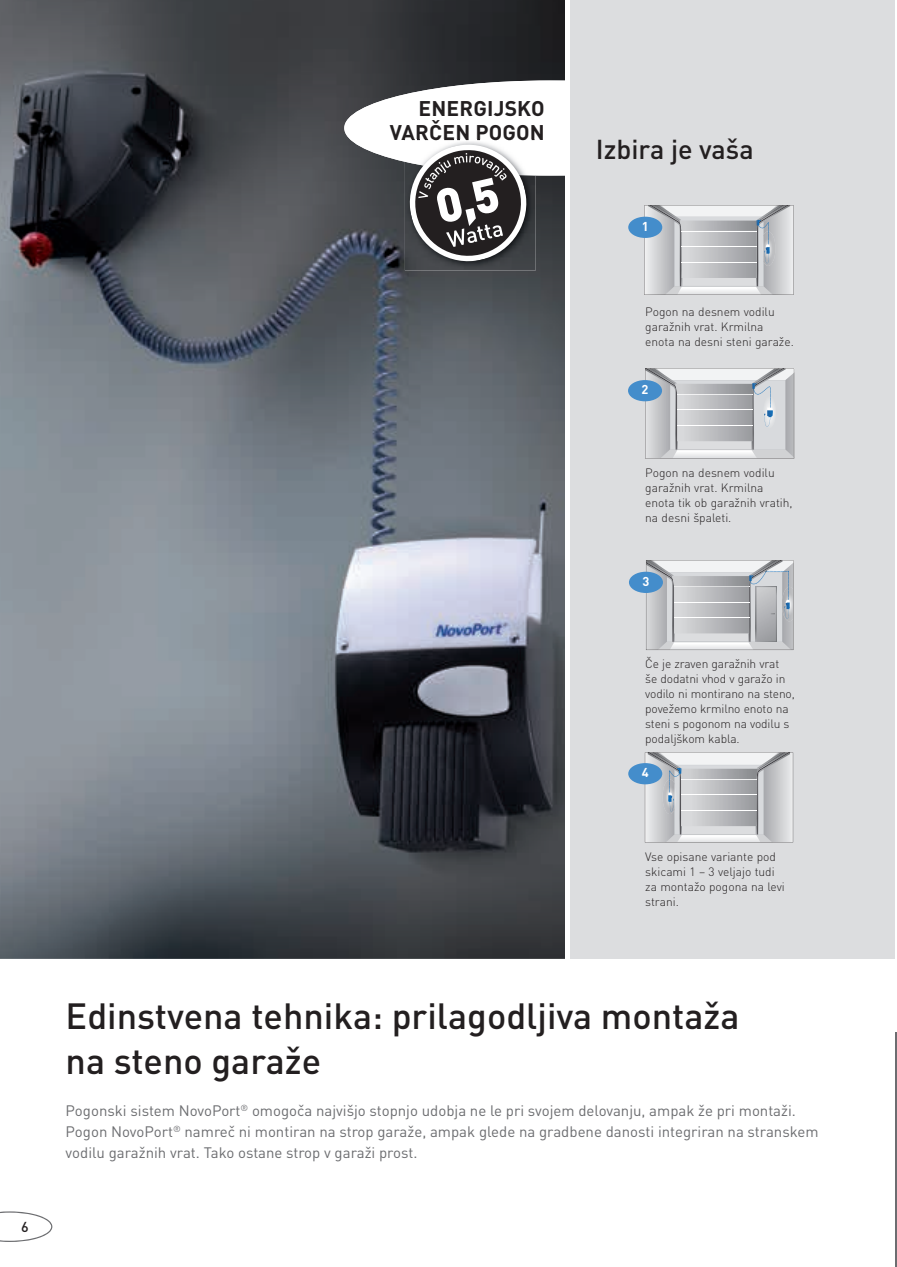
<style>
.page{position:relative;width:897px;height:1267px;background:#fff}
.page>*{position:absolute;margin:0;border:0;box-sizing:border-box;transform-origin:0 0}
.t1{font:500 36px/45px "DIN Pro";color:#231f20}
.t2{font:500 27px "DIN Pro";color:#231f20}
.t3{font:700 21px/24px "DIN Pro";letter-spacing:.01em;color:#231f20;text-align:right}
.t4{font:15px/21px "DIN Pro";color:#6c6d70}
.t5{font:500 14.25px "DIN Pro";color:#231f20}
.t6{font:700 12.75px "DIN Pro";color:#fff}
.t7{font:300 12px/15px "DIN Pro";color:#231f20}
</style>
<div class="page">
<svg style="left:0;top:1211px;width:52px;height:31px"></svg>
<img style="left:0;top:0;width:565px;height:959px">
<div style="left:568px;top:0;width:327px;height:959px;background:#dcdddf"></div>
<img style="left:405px;top:267px;width:130px;height:3px">
<svg style="left:344px;top:81px;width:221px;height:186px"></svg>
<svg style="left:644px;top:205px;width:149px;height:90px"></svg>
<div style="left:628px;top:217px;width:34px;height:21px;background:#448dcb;border-radius:50%"></div>
<svg style="left:645px;top:368px;width:149px;height:90px"></svg>
<div style="left:628px;top:380px;width:34px;height:21px;background:#448dcb;border-radius:50%"></div>
<svg style="left:646px;top:560px;width:147px;height:90px"></svg>
<div style="left:629px;top:572px;width:34px;height:21px;background:#448dcb;border-radius:50%"></div>
<svg style="left:645px;top:752px;width:148px;height:90px"></svg>
<div style="left:628px;top:763px;width:34px;height:21px;background:#448dcb;border-radius:50%"></div>
<div style="left:565px;top:0;width:5px;height:963px;background:#fff"></div>
<hr style="left:895px;top:1032px;width:2px;height:235px;background:#6c6d70">
<h3 class="t3" style="left:390px;top:96px;width:156px">ENERGIJSKO<br>VARČEN POGON</h3>
<h2 class="t2" style="left:596px;top:130px;width:159px">Izbira je vaša</h2>
<p class="t6" style="left:642px;top:218px;width:8px">1</p>
<p class="t7" style="left:645px;top:303px;width:150px">Pogon na desnem vodilu garažnih vrat. Krmilna enota na desni steni garaže.</p>
<p class="t6" style="left:641px;top:381px;width:8px">2</p>
<p class="t7" style="left:645px;top:465px;width:149px">Pogon na desnem vodilu garažnih vrat. Krmilna enota tik ob garažnih vratih, na desni špaleti.</p>
<p class="t6" style="left:642px;top:572px;width:8px">3</p>
<p class="t7" style="left:645px;top:656px;width:151px">Če je zraven garažnih vrat<br>še dodatni vhod v garažo in vodilo ni montirano na steno, povežemo krmilno enoto na steni s pogonom na vodilu s podaljškom kabla.</p>
<p class="t6" style="left:642px;top:764px;width:8px">4</p>
<p class="t7" style="left:645px;top:848px;width:141px">Vse opisane variante pod skicami 1 – 3 veljajo tudi za montažo pogona na levi strani.</p>
<p class="t5" style="left:21px;top:1216px;width:9px">6</p>
<h1 class="t1" style="left:66px;top:992px;width:675px">Edinstvena tehnika: prilagodljiva montaža na steno garaže</h1>
<p class="t4" style="left:66px;top:1099px;width:754px">Pogonski sistem NovoPort<sup>®</sup> omogoča najvišjo stopnjo udobja ne le pri svojem delovanju, ampak že pri montaži.<br>Pogon NovoPort<sup>®</sup> namreč ni montiran na strop garaže, ampak glede na gradbene danosti integriran na stranskem vodilu garažnih vrat. Tako ostane strop v garaži prost.</p>
</div>
